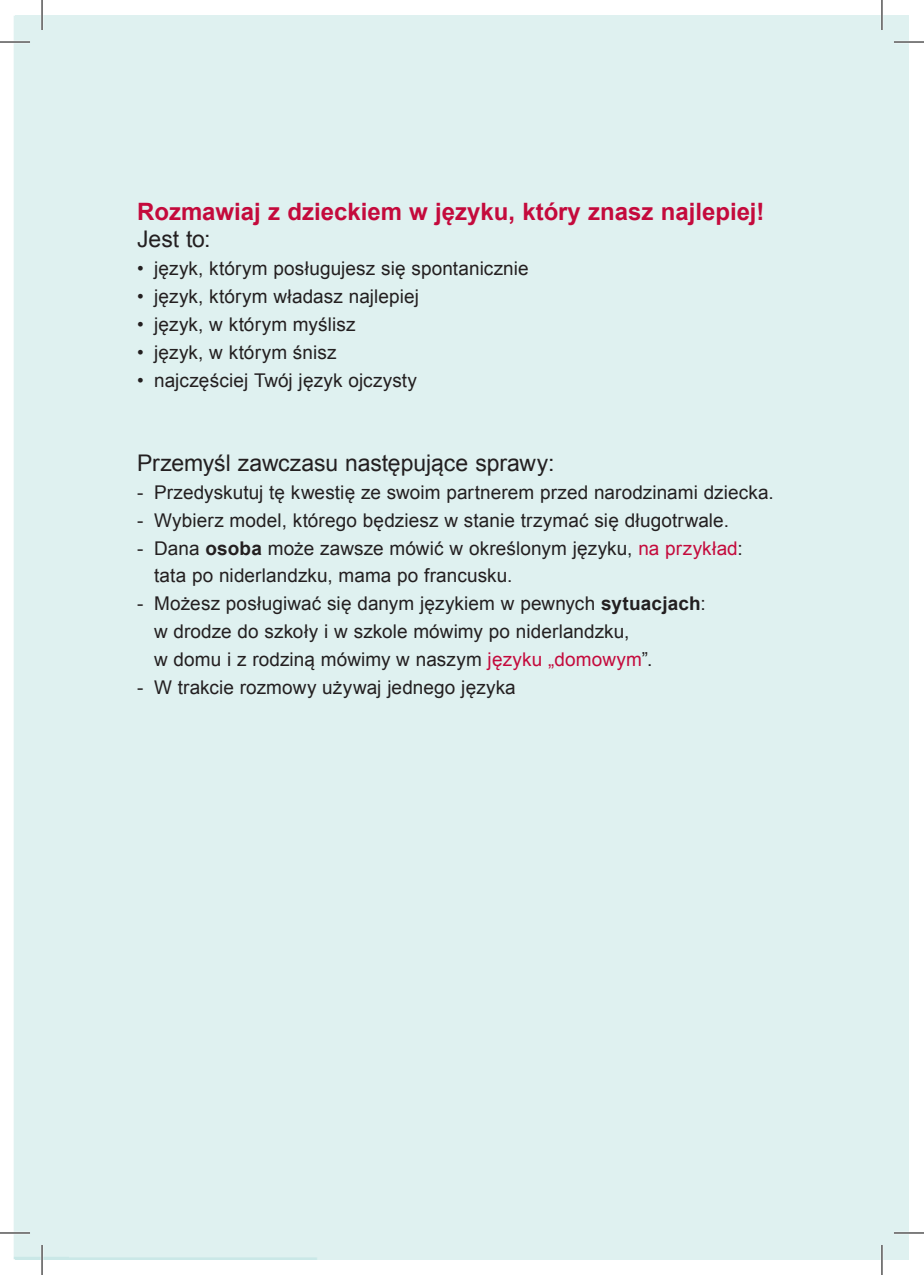
<style>
.page{position:relative;width:924px;height:1275px;background:#fff}
.page>*{position:absolute;margin:0;border:0;box-sizing:border-box;transform-origin:0 0}
.t1{font:700 24px "Arial";color:#c40a3c}
.t2{font:23px "Arial";letter-spacing:-.005em;color:#231f20}
.t3{font:19px/28px "Arial";letter-spacing:.005em;color:#231f20}
.s1{font-weight:700}
.s2{color:#c40a3c}
</style>
<div class="page">
<hr style="left:0;top:42px;width:30px;height:1px;background:#000">
<hr style="left:893px;top:42px;width:30px;height:1px;background:#000">
<hr style="left:0;top:1232px;width:30px;height:1px;background:#000">
<hr style="left:893px;top:1232px;width:30px;height:1px;background:#000">
<hr style="left:42px;top:0;width:1px;height:30px;background:#000">
<hr style="left:42px;top:1245px;width:1px;height:30px;background:#000">
<hr style="left:881px;top:0;width:1px;height:30px;background:#000">
<hr style="left:881px;top:1245px;width:1px;height:30px;background:#000">
<p class="t1" style="left:137px;top:195px;width:628px">Rozmawiaj z dzieckiem w języku, który znasz najlepiej!</p>
<p class="t2" style="left:137px;top:224px;width:75px">Jest to:</p>
<p class="t3" style="left:137px;top:255px;width:393px">• język, którym posługujesz się spontanicznie</p>
<p class="t3" style="left:137px;top:283px;width:283px">• język, którym władasz najlepiej</p>
<p class="t3" style="left:137px;top:311px;width:220px">• język, w którym myślisz</p>
<p class="t3" style="left:137px;top:339px;width:201px">• język, w którym śnisz</p>
<p class="t3" style="left:137px;top:366px;width:281px">• najczęściej Twój język ojczysty</p>
<p class="t2" style="left:137px;top:447px;width:418px">Przemyśl zawczasu następujące sprawy:</p>
<p class="t3" style="left:137px;top:478px;width:638px">- Przedyskutuj tę kwestię ze swoim partnerem przed narodzinami dziecka.</p>
<p class="t3" style="left:137px;top:506px;width:593px">- Wybierz model, którego będziesz w stanie trzymać się długotrwale.</p>
<p class="t3" style="left:154px;top:534px;width:590px;text-indent:-17px">- Dana <span class="s1">osoba</span> może zawsze mówić w określonym języku, <span class="s2">na przykład</span>: tata po niderlandzku, mama po francusku.</p>
<p class="t3" style="left:154px;top:590px;width:553px;text-indent:-17px">- Możesz posługiwać się danym językiem w pewnych <span class="s1">sytuacjach</span>: w drodze do szkoły i w szkole mówimy po niderlandzku,<br>w domu i z rodziną mówimy w naszym <span class="s2">języku „domowym</span>”.</p>
<p class="t3" style="left:137px;top:673px;width:380px">- W trakcie rozmowy używaj jednego języka</p>
</div>
